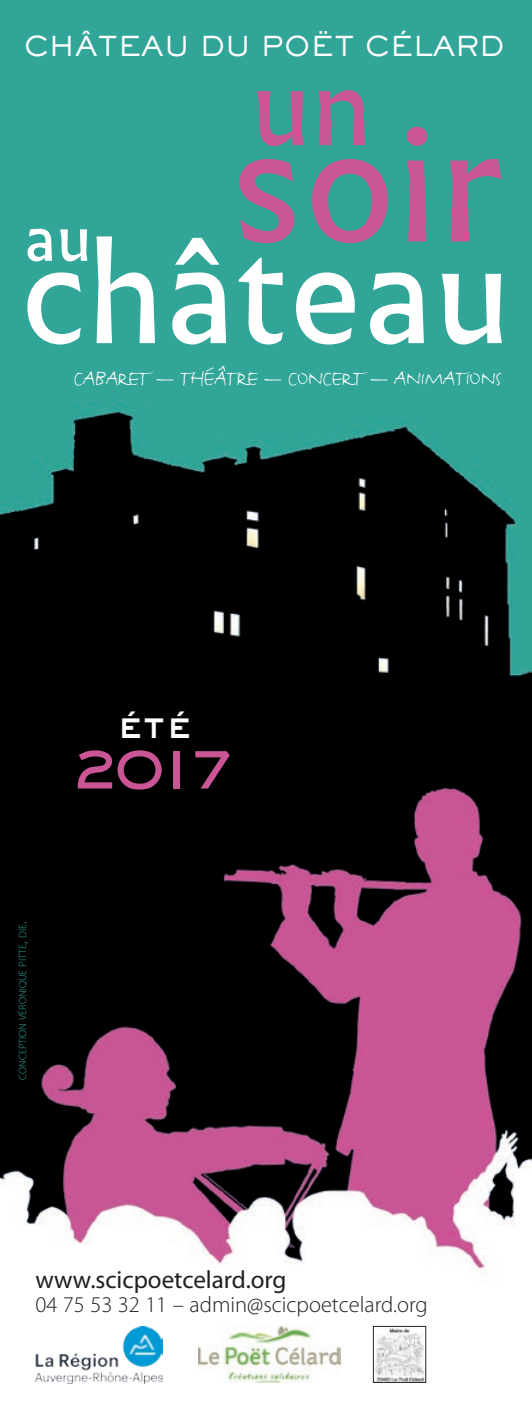
<style>
.page{position:relative;width:532px;height:1418px;background:#fff}
.page>*{position:absolute;margin:0;border:0;box-sizing:border-box;transform-origin:0 0}
.t1{font:161.75px "Infini";color:#ca5695}
.t2{font:138.5px "Infini";color:#fff}
.t3{font:107.75px "Infini";color:#ca5695}
.t4{font:63px "Infini";color:#fff}
.t5{font:800 57.25px "Sackers Gothic Std";color:#ca5696}
.t6{font:800 37.75px "Sackers Gothic Std";color:#fff}
.t7{font:500 27px "Sackers Gothic Std";color:#fff}
.t8{font:25.25px "FF Justlefthand";letter-spacing:-.03em;color:#fff}
.t9{font:25px "Myriad Pro";color:#231f20}
.t10{font:300 22.5px "Myriad Pro";color:#231f20}
.t11{font:300 10.5px "Myriad Pro";color:#32a598}
.s1{font-size:15px}
</style>
<div class="page">
<img style="left:0;top:0;width:531px;height:1369px">
<img style="left:199px;top:1326px;width:142px;height:56px">
<img style="left:35px;top:1326px;width:128px;height:57px">
<img style="left:375px;top:1328px;width:49px;height:52px">
<div style="left:373px;top:1326px;width:53px;height:56px;border:1px solid #231f20"></div>
<p class="t7" style="left:23px;top:28px;width:482px">CHÂTEAU DU POËT CÉLARD</p>
<p class="t3" style="left:250px;top:24px;width:124px">un</p>
<p class="t1" style="left:230px;top:60px;width:276px">soir</p>
<p class="t4" style="left:24px;top:190px;width:69px">au</p>
<p class="t2" style="left:20px;top:188px;width:492px">château</p>
<p class="t8" style="left:73px;top:363px;width:430px">CABARET — THÉÂTRE — CONCERT — ANIMATIONS</p>
<p class="t6" style="left:116px;top:698px;width:76px">été</p>
<p class="t5" style="left:70px;top:729px;width:170px">2017</p>
<p class="t11" style="left:16px;top:1079px;width:160px;rotate:-90deg">conception véronique pitte<span class="s1">,</span> die<span class="s1">.</span></p>
<p class="t9" style="left:35px;top:1263px;width:252px">www.scicpoetcelard.org</p>
<p class="t10" style="left:35px;top:1291px;width:393px">04 75 53 32 11 – admin@scicpoetcelard.org</p>
</div>
